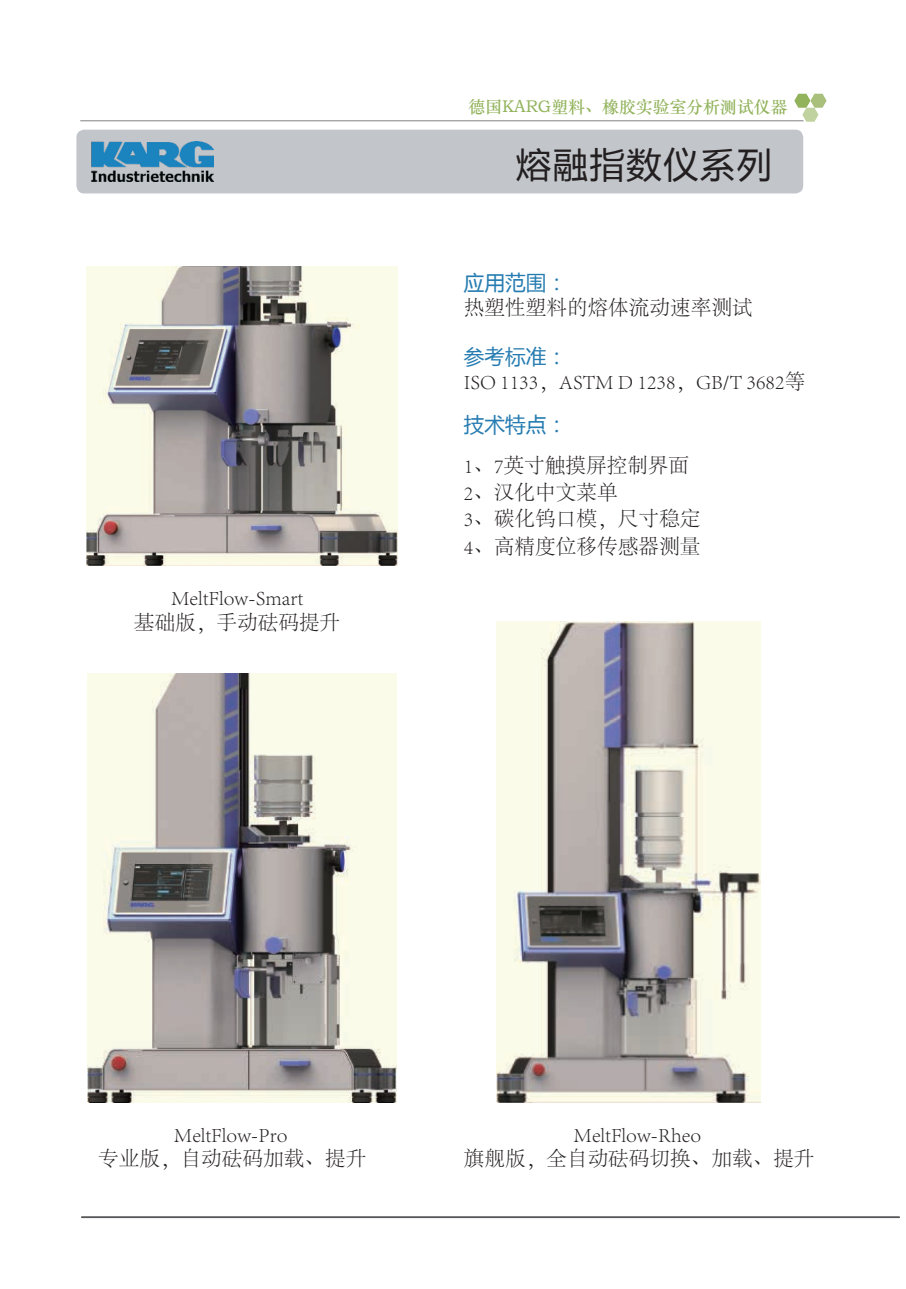
<style>
.page{position:relative;width:906px;height:1289px;background:#fff}
.page>*{position:absolute;margin:0;border:0;box-sizing:border-box;transform-origin:0 0}
.t1{font:35.1px "Microsoft Ya Hei";letter-spacing:.05em;color:#231f20}
.t2{font:300 20.55px/24.8px "Adobe Song Std";color:#231f20}
.t3{font:16.8px "ST Zhongsong";color:#92b35c}
.s1{font-family:"Microsoft Ya Hei";font-weight:400;color:#267cb1}
</style>
<div class="page">
<img style="left:86px;top:267px;width:311px;height:298px">
<img style="left:87px;top:673px;width:310px;height:429px">
<img style="left:496px;top:621px;width:264px;height:481px">
<div style="left:76px;top:130px;width:727px;height:63px;background:#c2c6ca;border-radius:8px"></div>
<svg style="left:80px;top:94px;width:746px;height:28px"></svg>
<img style="left:92px;top:141px;width:121px;height:41px">
<div style="left:81px;top:1216px;width:819px;height:1px;border:1px solid #57585a"></div>
<p class="t3" style="left:468px;top:95px;width:321px">德国KARG塑料、橡胶实验室分析测试仪器</p>
<p class="t1" style="left:516px;top:140px;width:257px">熔融指数仪系列</p>
<p class="t2" style="left:464px;top:271px;width:290px"><span class="s1">应用范围：<br></span>热塑性塑料的熔体流动速率测试</p>
<p class="t2" style="left:464px;top:345px;width:343px"><span class="s1">参考标准：<br></span>ISO 1133，ASTM D 1238，GB/T 3682等</p>
<p class="t2" style="left:134px;top:586px;width:208px;text-align:center">MeltFlow-Smart<br>基础版，手动砝码提升</p>
<p class="t2" style="left:464px;top:405px;width:227px;line-height:40.8px"><span class="s1">技术特点：<br></span>1、7英寸触摸屏控制界面</p>
<p class="t2" style="left:464px;top:481px;width:238px;line-height:25.5px">2、汉化中文菜单<br>3、碳化钨口模，尺寸稳定</p>
<p class="t2" style="left:464px;top:534px;width:238px">4、高精度位移传感器测量</p>
<p class="t2" style="left:98px;top:1122px;width:270px;text-align:center">MeltFlow-Pro<br>专业版，自动砝码加载、提升</p>
<p class="t2" style="left:464px;top:1122px;width:352px;text-align:center">MeltFlow-Rheo<br>旗舰版，全自动砝码切换、加载、提升</p>
</div>
